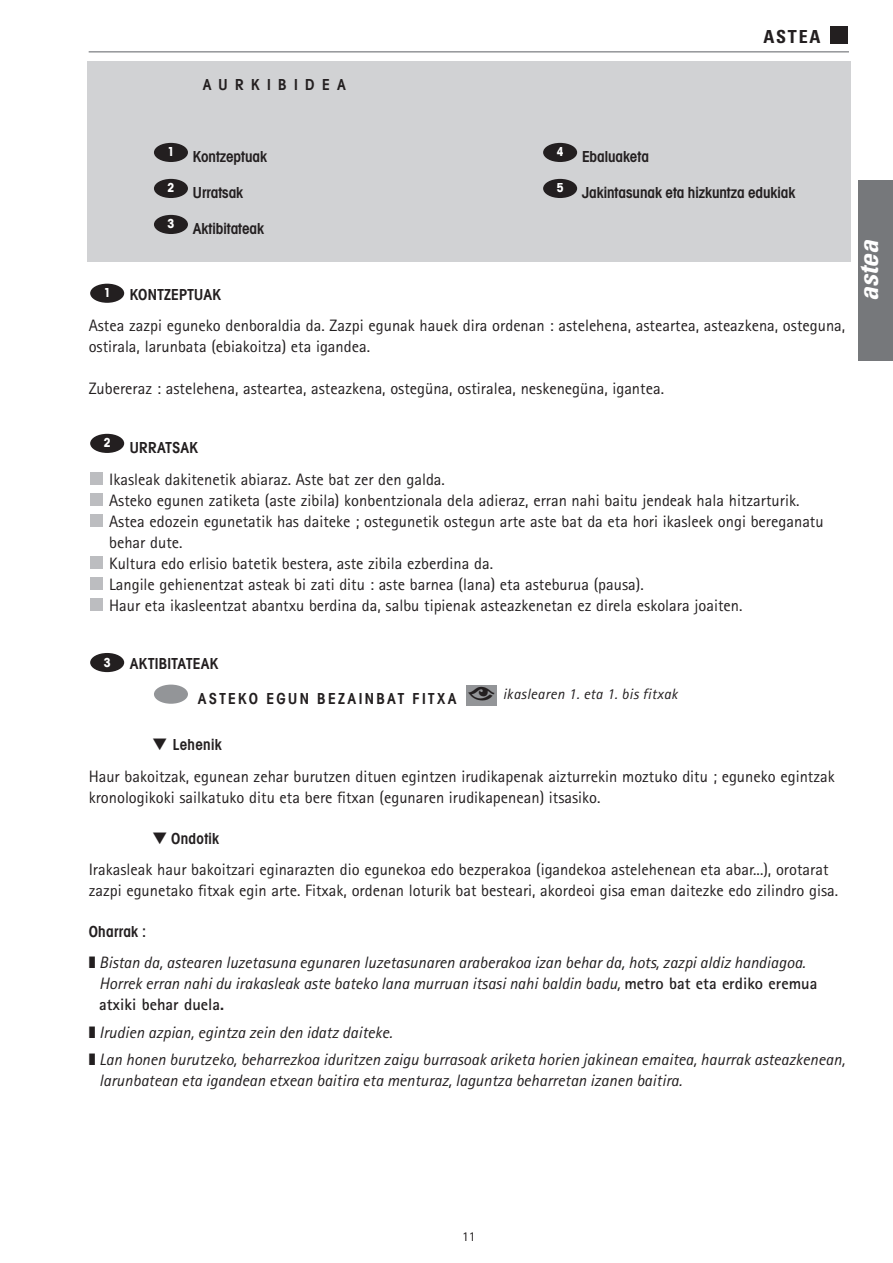
<style>
.page{position:relative;width:893px;height:1263px;background:#fff}
.page>*{position:absolute;margin:0;border:0;box-sizing:border-box;transform-origin:0 0}
.t1{font:italic 700 condensed 27px "Univers";color:#fff}
.t2{font:700 condensed 18px "Univers";letter-spacing:.1em;color:#231f20}
.t3{font:16.5px/21px "Rotis Sans Serif";color:#231f20}
.t4{font:italic 16.5px/31.7px "Rotis Sans Serif";color:#231f20}
.t5{font:600 condensed 16.5px/36px "Avant Garde Gothic Itc T";color:#231f20}
.t6{font:600 condensed 16.5px/34.7px "Avant Garde Gothic Itc T";letter-spacing:.15em;color:#231f20}
.t7{font:600 condensed 16.5px "Avant Garde Gothic Itc T";letter-spacing:.45em;color:#231f20}
.t8{font:italic 15px "Rotis Sans Serif";letter-spacing:.02em;color:#231f20}
.t9{font:700 condensed 13.5px "Avant Garde Gothic Itc T";color:#fff}
.t10{font:13.5px "Rotis Sans Serif";color:#231f20}
.s1{font-family:"Avant Garde Gothic Itc T";font-weight:600;font-stretch:condensed}
.s2{font-family:"Avant Garde Gothic Itc T";font-weight:600;font-style:normal;font-stretch:condensed}
.s3{font-weight:700;font-style:normal}
</style>
<div class="page">
<div style="left:858px;top:180px;width:35px;height:181px;background:#76787b"></div>
<hr style="left:89px;top:51px;width:760px;height:2px;background:#939598">
<div style="left:830px;top:26px;width:17px;height:17px;background:#231f20"></div>
<div style="left:87px;top:62px;width:763px;height:200px;background:#d1d2d4"></div>
<div style="left:543px;top:179px;width:34px;height:19px;background:#231f20;border-radius:50%"></div>
<div style="left:543px;top:143px;width:34px;height:19px;background:#231f20;border-radius:50%"></div>
<div style="left:154px;top:215px;width:34px;height:19px;background:#231f20;border-radius:50%"></div>
<div style="left:154px;top:179px;width:34px;height:19px;background:#231f20;border-radius:50%"></div>
<div style="left:154px;top:143px;width:34px;height:19px;background:#231f20;border-radius:50%"></div>
<div style="left:466px;top:685px;width:31px;height:20px;background:#939598"></div>
<div style="left:154px;top:685px;width:34px;height:19px;background:#939598;border-radius:50%"></div>
<div style="left:90px;top:514px;width:13px;height:13px;background:#bcbdc0"></div>
<div style="left:90px;top:598px;width:13px;height:13px;background:#bcbdc0"></div>
<div style="left:90px;top:577px;width:13px;height:13px;background:#bcbdc0"></div>
<div style="left:90px;top:556px;width:13px;height:13px;background:#bcbdc0"></div>
<div style="left:90px;top:653px;width:34px;height:19px;background:#231f20;border-radius:50%"></div>
<div style="left:90px;top:493px;width:13px;height:13px;background:#bcbdc0"></div>
<div style="left:90px;top:472px;width:13px;height:13px;background:#bcbdc0"></div>
<div style="left:90px;top:434px;width:34px;height:19px;background:#231f20;border-radius:50%"></div>
<div style="left:90px;top:284px;width:34px;height:19px;background:#231f20;border-radius:50%"></div>
<p class="t7" style="left:203px;top:75px;width:145px">AURKIBIDEA</p>
<p class="t2" style="left:763px;top:30px;width:59px">ASTEA</p>
<p class="t9" style="left:168px;top:144px;width:8px">1</p>
<p class="t9" style="left:168px;top:180px;width:8px">2</p>
<p class="t9" style="left:168px;top:216px;width:8px">3</p>
<p class="t9" style="left:557px;top:144px;width:8px">4</p>
<p class="t5" style="left:193px;top:138px;width:76px">Kontzeptuak<br>Urratsak<br>Aktibitateak</p>
<p class="t5" style="left:582px;top:138px;width:215px">Ebaluaketa<br>Jakintasunak eta hizkuntza edukiak</p>
<p class="t9" style="left:557px;top:180px;width:8px">5</p>
<p class="t9" style="left:104px;top:285px;width:8px">1</p>
<p class="t3" style="left:89px;top:280px;width:758px;line-height:31.7px;text-indent:41px"><span class="s1">KONTZEPTUAK<br></span>Astea zazpi eguneko denboraldia da. Zazpi egunak hauek dira ordenan : astelehena, asteartea, asteazkena, osteguna,</p>
<p class="t3" style="left:89px;top:338px;width:283px">ostirala, larunbata (ebiakoitza) eta igandea.</p>
<p class="t3" style="left:89px;top:380px;width:577px">Zubereraz : astelehena, asteartea, asteazkena, ostegüna, ostiralea, neskenegüna, igantea.</p>
<p class="t9" style="left:104px;top:435px;width:8px">2</p>
<p class="t3" style="left:109px;top:433px;width:337px;line-height:31.7px;text-indent:21px"><span class="s1">URRATSAK<br></span>Ikasleak dakitenetik abiaraz. Aste bat zer den galda.</p>
<p class="t3" style="left:109px;top:491px;width:716px">Asteko egunen zatiketa (aste zibila) konbentzionala dela adieraz, erran nahi baitu jendeak hala hitzarturik.<br>Astea edozein egunetatik has daiteke ; ostegunetik ostegun arte aste bat da eta hori ikasleek ongi bereganatu behar dute.<br>Kultura edo erlisio batetik bestera, aste zibila ezberdina da.<br>Langile gehienentzat asteak bi zati ditu : aste barnea (lana) eta asteburua (pausa).<br>Haur eta ikasleentzat abantxu berdina da, salbu tipienak asteazkenetan ez direla eskolara joaiten.</p>
<p class="t1" style="left:859px;top:301px;width:62px;rotate:-90deg">astea</p>
<p class="t9" style="left:104px;top:654px;width:8px">3</p>
<p class="t6" style="left:198px;top:646px;width:260px;text-indent:-68px">AKTIBITATEAK<br>ASTEKO EGUN BEZAINBAT FITXA</p>
<p class="t8" style="left:503px;top:689px;width:176px">ikaslearen 1. eta 1. bis fitxak</p>
<p class="t3" style="left:89px;top:731px;width:748px;line-height:31.7px;text-indent:64px">▼ <span class="s1">Lehenik<br></span>Haur bakoitzak, egunean zehar burutzen dituen egintzen irudikapenak aizturrekin moztuko ditu ; eguneko egintzak</p>
<p class="t3" style="left:89px;top:788px;width:513px">kronologikoki sailkatuko ditu eta bere fitxan (egunaren irudikapenean) itsasiko.</p>
<p class="t3" style="left:89px;top:824px;width:741px;line-height:31.7px;text-indent:64px">▼ <span class="s1">Ondotik<br></span>Irakasleak haur bakoitzari eginarazten dio egunekoa edo bezperakoa (igandekoa astelehenean eta abar...), orotarat</p>
<p class="t3" style="left:89px;top:882px;width:751px">zazpi egunetako fitxak egin arte. Fitxak, ordenan loturik bat besteari, akordeoi gisa eman daitezke edo zilindro gisa.</p>
<p class="t4" style="left:89px;top:917px;width:718px"><span class="s2">Oharrak :<br></span>❚ Bistan da, astearen luzetasuna egunaren luzetasunaren araberakoa izan behar da, hots, zazpi aldiz handiagoa.</p>
<p class="t4" style="left:99px;top:975px;width:720px;line-height:21px">Horrek erran nahi du irakasleak aste bateko lana murruan itsasi nahi baldin badu, <span class="s3">metro bat eta erdiko eremua atxiki behar duela.</span></p>
<p class="t4" style="left:89px;top:1020px;width:758px;line-height:27.5px">❚ Irudien azpian, egintza zein den idatz daiteke.<br>❚ Lan honen burutzeko, beharrezkoa iduritzen zaigu burrasoak ariketa horien jakinean emaitea, haurrak asteazkenean,</p>
<p class="t4" style="left:99px;top:1066px;width:584px">larunbatean eta igandean etxean baitira eta menturaz, laguntza beharretan izanen baitira.</p>
<p class="t10" style="left:462px;top:1232px;width:15px">11</p>
</div>
